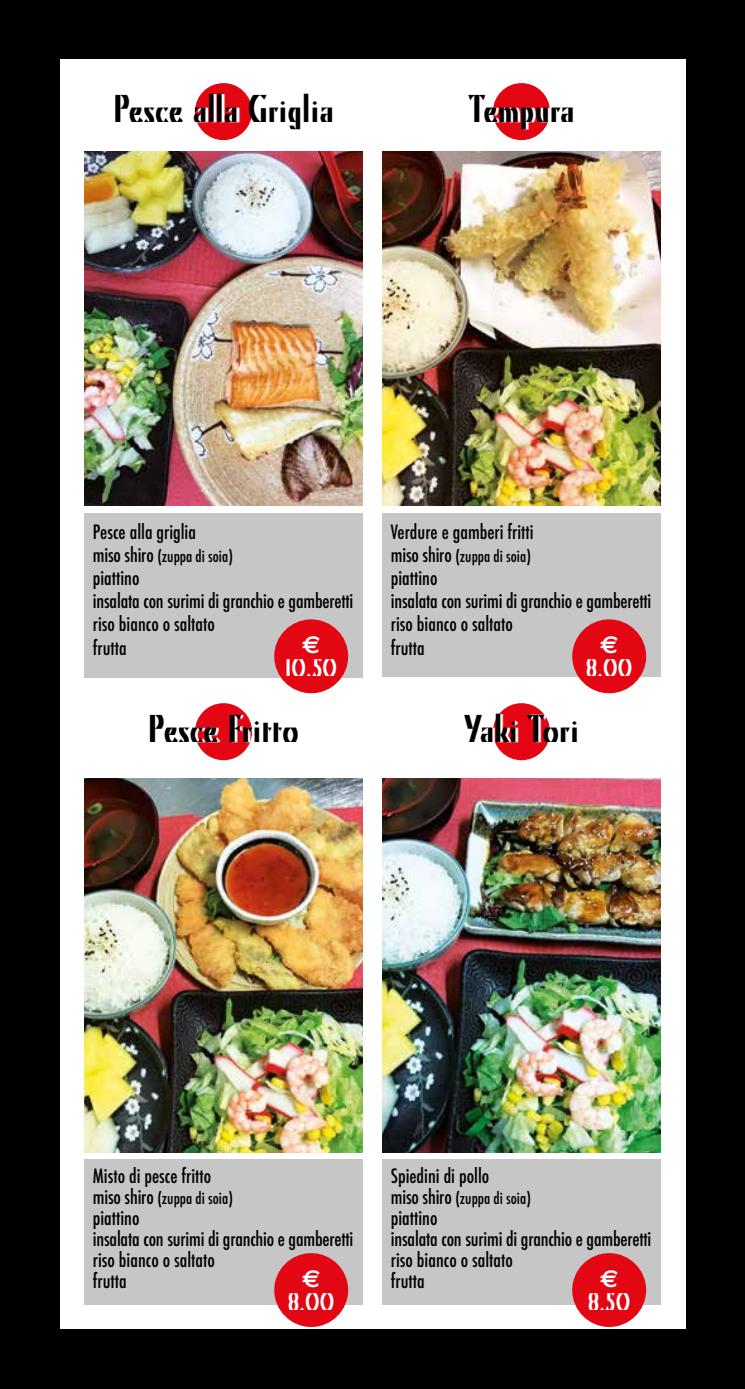
<style>
.page{position:relative;width:745px;height:1389px;background:#fff}
.page>*{position:absolute;margin:0;border:0;box-sizing:border-box;transform-origin:0 0}
.t1{font:38.5px "Kino";color:#000}
.t2{font:24.5px "Kino";color:#fff}
.t3{font:700 24.5px "Euro Sans";color:#fff}
.t4{font:500 condensed 19.25px/23.1px "Futura";color:#000}
.t5{font:500 condensed 15.75px "Futura";color:#000}
.s1{font-size:19.25px}
</style>
<div class="page">
<div style="left:0;top:0;width:744px;height:1389px;background:#000"></div>
<div style="left:60px;top:60px;width:625px;height:1269px;background:#fff"></div>
<img style="left:84px;top:151px;width:278px;height:355px">
<div style="left:195px;top:83px;width:57px;height:57px;background:#e30613;border-radius:50%"></div>
<svg style="left:194px;top:94px;width:58px;height:35px"></svg>
<div style="left:84px;top:513px;width:278px;height:165px;background:#c6c6c6"></div>
<div style="left:274px;top:619px;width:74px;height:74px;background:#e30613;border-radius:50%"></div>
<img style="left:382px;top:151px;width:278px;height:355px">
<div style="left:492px;top:83px;width:57px;height:57px;background:#e30613;border-radius:50%"></div>
<svg style="left:492px;top:95px;width:58px;height:34px"></svg>
<div style="left:382px;top:513px;width:278px;height:164px;background:#c6c6c6"></div>
<div style="left:572px;top:619px;width:73px;height:74px;background:#e30613;border-radius:50%"></div>
<img style="left:84px;top:779px;width:278px;height:373px">
<div style="left:195px;top:703px;width:57px;height:57px;background:#e30613;border-radius:50%"></div>
<svg style="left:195px;top:715px;width:57px;height:27px"></svg>
<div style="left:84px;top:1159px;width:278px;height:146px;background:#c6c6c6"></div>
<div style="left:274px;top:1253px;width:74px;height:74px;background:#e30613;border-radius:50%"></div>
<img style="left:382px;top:779px;width:278px;height:373px">
<div style="left:492px;top:703px;width:57px;height:57px;background:#e30613;border-radius:50%"></div>
<svg style="left:492px;top:714px;width:58px;height:28px"></svg>
<div style="left:382px;top:1159px;width:278px;height:146px;background:#c6c6c6"></div>
<div style="left:572px;top:1253px;width:73px;height:74px;background:#e30613;border-radius:50%"></div>
<h1 class="t1" style="left:113px;top:87px;width:222px">Pesce alla Griglia</h1>
<h1 class="t1" style="left:468px;top:87px;width:107px">Tempura</h1>
<p class="t4" style="left:93px;top:521px;width:105px">Pesce alla griglia</p>
<p class="t5" style="left:93px;top:546px;width:141px"><span class="s1">miso shiro</span> (zuppa di soia)</p>
<p class="t4" style="left:93px;top:567px;width:262px">piattino<br>insalata con surimi di granchio e gamberetti riso bianco o saltato<br>frutta</p>
<p class="t3" style="left:302px;top:630px;width:20px">€</p>
<p class="t2" style="left:285px;top:653px;width:53px">10.50</p>
<p class="t4" style="left:390px;top:521px;width:144px">Verdure e gamberi fritti</p>
<p class="t5" style="left:390px;top:546px;width:141px"><span class="s1">miso shiro</span> (zuppa di soia)</p>
<p class="t4" style="left:390px;top:567px;width:262px">piattino<br>insalata con surimi di granchio e gamberetti riso bianco o saltato<br>frutta</p>
<p class="t3" style="left:599px;top:630px;width:20px">€</p>
<p class="t2" style="left:585px;top:653px;width:48px">8.00</p>
<h1 class="t1" style="left:148px;top:707px;width:153px">Pesce Fritto</h1>
<h1 class="t1" style="left:464px;top:707px;width:116px">Yaki Tori</h1>
<p class="t4" style="left:93px;top:1164px;width:120px">Misto di pesce fritto</p>
<p class="t5" style="left:93px;top:1188px;width:141px"><span class="s1">miso shiro</span> (zuppa di soia)</p>
<p class="t4" style="left:93px;top:1207px;width:262px;line-height:21px">piattino<br>insalata con surimi di granchio e gamberetti riso bianco o saltato<br>frutta</p>
<p class="t3" style="left:302px;top:1264px;width:20px">€</p>
<p class="t2" style="left:288px;top:1287px;width:48px">8.00</p>
<p class="t4" style="left:390px;top:1164px;width:100px">Spiedini di pollo</p>
<p class="t5" style="left:390px;top:1188px;width:141px"><span class="s1">miso shiro</span> (zuppa di soia)</p>
<p class="t4" style="left:390px;top:1207px;width:262px;line-height:21px">piattino<br>insalata con surimi di granchio e gamberetti riso bianco o saltato<br>frutta</p>
<p class="t3" style="left:599px;top:1264px;width:20px">€</p>
<p class="t2" style="left:587px;top:1287px;width:44px">8.50</p>
</div>
